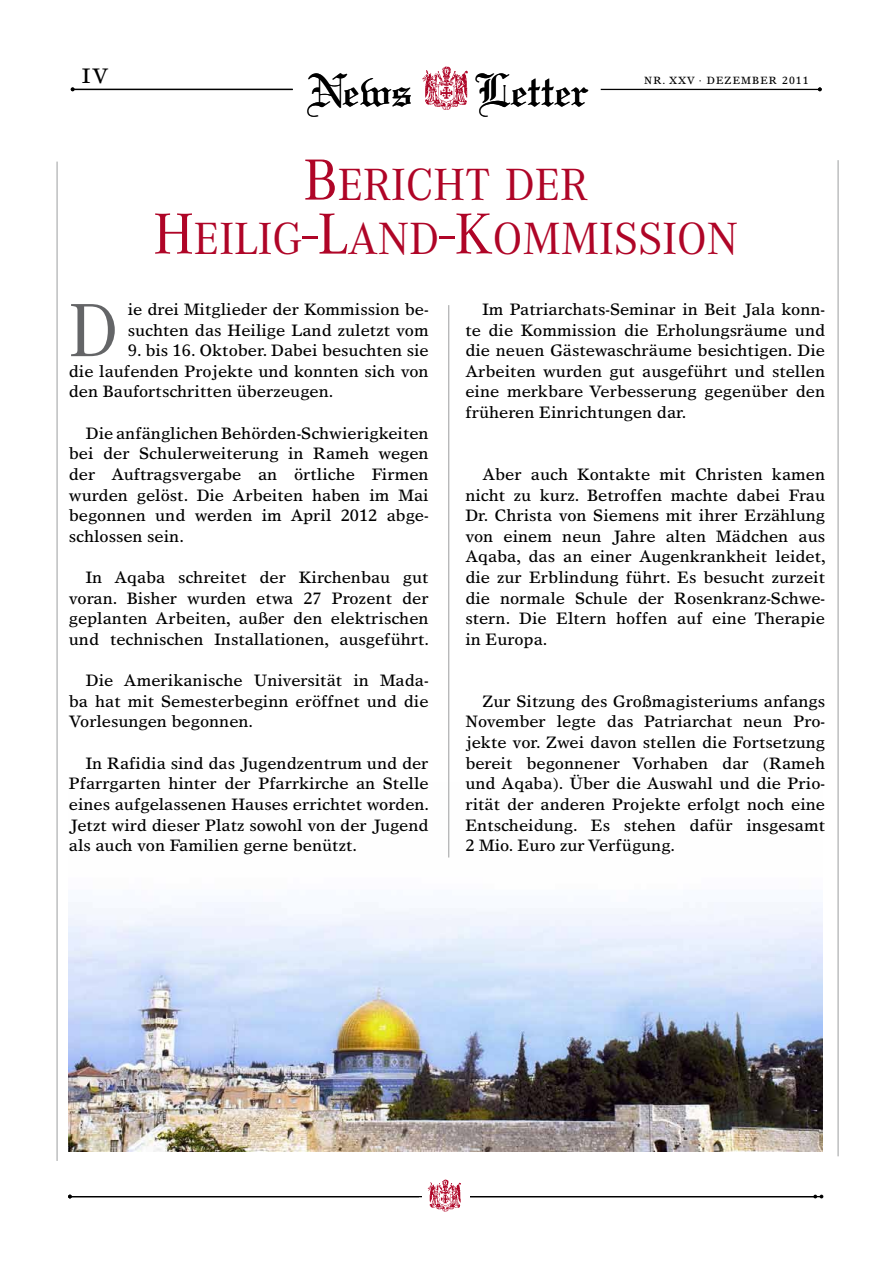
<style>
.page{position:relative;width:893px;height:1263px;background:#fff}
.page>*{position:absolute;margin:0;border:0;box-sizing:border-box;transform-origin:0 0}
.t1{font:78px "Corporate A";color:#646567}
.t2{font:49.35px "Linotext";color:#000}
.t3{font:46.8px/54px "Corporate A";color:#af0527;text-align:center}
.t4{font:21px "Times Europa";color:#000}
.t5{font:16.5px/20.7px "Times Europa";color:#000;text-align:justify}
.t6{font:10.5px "Times Europa";letter-spacing:.1em;color:#000}
.s1{font-size:60px}
</style>
<div class="page">
<hr style="left:601px;top:89px;width:219px;height:1px;background:#000">
<img style="left:68px;top:782px;width:754px;height:369px">
<hr style="left:70px;top:1196px;width:753px;height:1px;background:#000">
<div style="left:422px;top:1184px;width:47px;height:19px;background:#fff"></div>
<img style="left:427px;top:1179px;width:34px;height:33px">
<svg style="left:813px;top:1195px;width:10px;height:3px"></svg>
<svg style="left:422px;top:66px;width:46px;height:44px"></svg>
<hr style="left:74px;top:89px;width:219px;height:1px;background:#000">
<svg style="left:71px;top:87px;width:4px;height:4px"></svg>
<svg style="left:818px;top:87px;width:4px;height:4px"></svg>
<hr style="left:448px;top:305px;width:1px;height:552px;background:#9c9e9f">
<hr style="left:838px;top:160px;width:1px;height:996px;background:#9c9e9f">
<hr style="left:57px;top:162px;width:1px;height:999px;background:#9c9e9f">
<p class="t4" style="left:82px;top:64px;width:28px">IV</p>
<p class="t6" style="left:644px;top:74px;width:99px">NR. XXV · dezember</p>
<p class="t6" style="left:782px;top:74px;width:28px">2011</p>
<h2 class="t2" style="left:307px;top:61px;width:107px">News</h2>
<h2 class="t2" style="left:475px;top:61px;width:116px">Letter</h2>
<h3 class="t3" style="left:153px;top:158px;width:584px"><span class="s1">B</span>ERICHT DER<br><span class="s1">H</span>EILIG<span class="s1">-L</span>AND<span class="s1">-K</span>OMMISSION</h3>
<h1 class="t1" style="left:69px;top:288px;width:51px">D</h1>
<p class="t5" style="left:128px;top:299px;width:302px">ie drei Mitglieder der Kommission be&shy;suchten das Heilige Land zuletzt vom</p>
<p class="t5" style="left:69px;top:340px;width:361px;text-indent:59px">9. bis 16. Oktober. Dabei besuchten sie die laufenden Projekte und konnten sich von den Baufortschritten überzeugen.</p>
<p class="t5" style="left:69px;top:422px;width:361px;text-indent:17px">Die anfänglichen Behörden-Schwierigkeiten bei der Schulerweiterung in Rameh wegen der Auftragsvergabe an örtliche Firmen wurden gelöst. Die Arbeiten haben im Mai begonnen und werden im April 2012 abge&shy;schlossen sein.</p>
<p class="t5" style="left:69px;top:567px;width:362px;text-indent:17px">In Aqaba schreitet der Kirchenbau gut voran. Bisher wurden etwa 27 Prozent der geplanten Arbeiten, außer den elektrischen und technischen Installationen, ausgeführt.</p>
<p class="t5" style="left:69px;top:670px;width:361px;text-indent:17px">Die Amerikanische Universität in Mada&shy;ba hat mit Semesterbeginn eröffnet und die Vorlesungen begonnen.</p>
<p class="t5" style="left:69px;top:752px;width:362px;text-indent:17px">In Rafidia sind das Jugendzentrum und der Pfarrgarten hinter der Pfarrkirche an Stelle eines aufgelassenen Hauses errichtet worden.<br>Jetzt wird dieser Platz sowohl von der Jugend als auch von Familien gerne benützt.</p>
<p class="t5" style="left:465px;top:299px;width:361px;text-indent:17px">Im Patriarchats-Seminar in Beit Jala konn&shy;te die Kommission die Erholungsräume und die neuen Gästewaschräume besichtigen. Die Arbeiten wurden gut ausgeführt und stellen eine merkbare Verbesserung gegenüber den früheren Einrichtungen dar.</p>
<p class="t5" style="left:465px;top:464px;width:362px;text-indent:17px">Aber auch Kontakte mit Christen kamen nicht zu kurz. Betroffen machte dabei Frau Dr. Christa von Siemens mit ihrer Erzählung von einem neun Jahre alten Mädchen aus Aqaba, das an einer Augenkrankheit leidet, die zur Erblindung führt. Es besucht zurzeit die normale Schule der Rosenkranz-Schwe&shy;stern. Die Eltern hoffen auf eine Therapie in Europa.</p>
<p class="t5" style="left:465px;top:690px;width:361px;text-indent:17px">Zur Sitzung des Großmagisteriums anfangs November legte das Patriarchat neun Pro&shy;jekte vor. Zwei davon stellen die Fortsetzung bereit begonnener Vorhaben dar (Rameh und Aqaba). Über die Auswahl und die Prio&shy;rität der anderen Projekte erfolgt noch eine Entscheidung. Es stehen dafür insgesamt 2 Mio. Euro zur Verfügung.</p>
</div>
